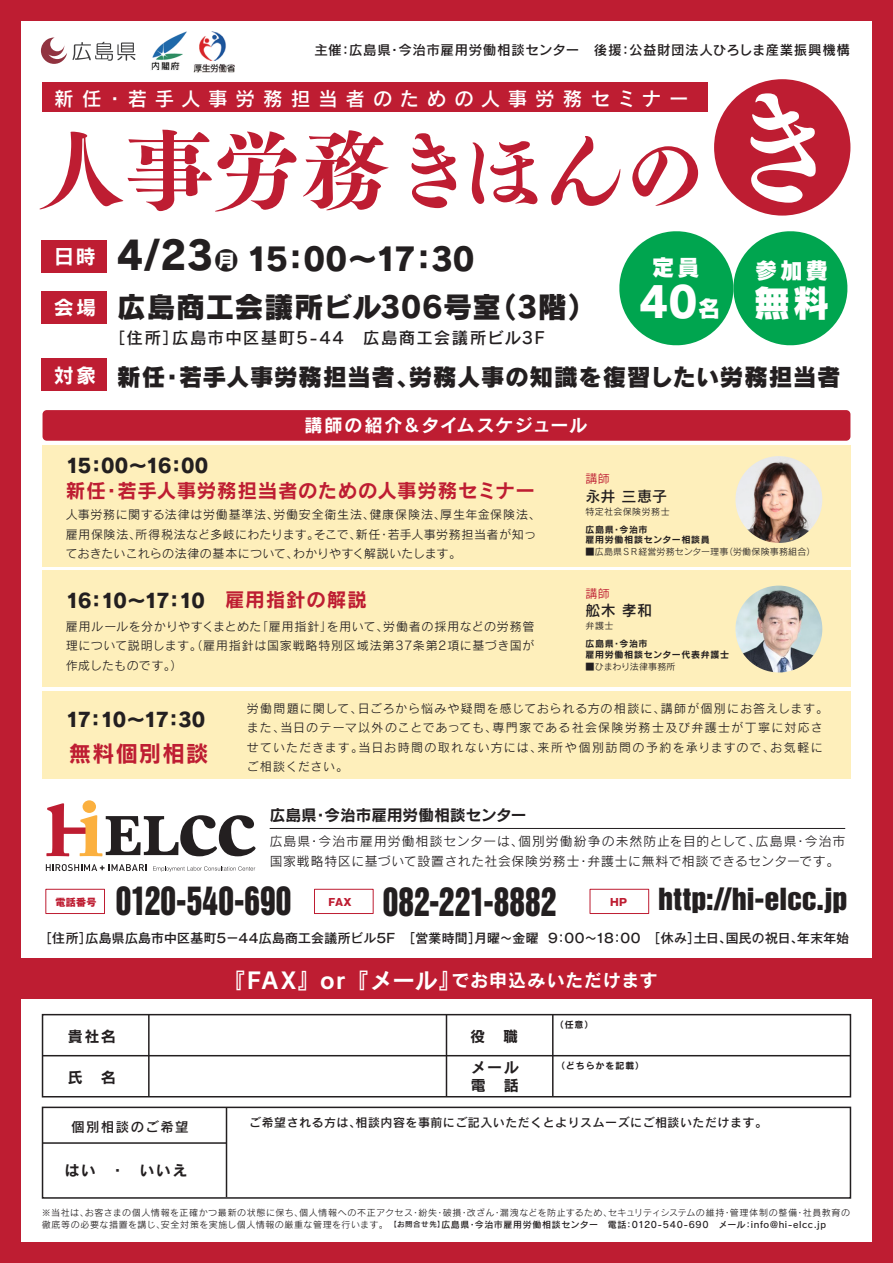
<style>
.page{position:relative;width:893px;height:1263px;background:#be1d32}
.page>*{position:absolute;margin:0;border:0;box-sizing:border-box;transform-origin:0 0}
.t1{font:128.55px "Tsuku AMD Min Std E";color:#fff}
.t2{font:88.05px "Tsuku AMD Min Std E";color:#be1d32}
.t3{font:42.15px "Rodin Pro EB";color:#fff}
.t4{font:37.2px "Rodin Pro EB";color:#fff}
.t5{font:36.15px "Helvetica Inserat LT Std";color:#231f20;scale:.86 1}
.t6{font:31.5px "Rodin Pro EB";letter-spacing:-.04em;color:#231f20}
.t7{font:29.1px "Rodin Pro EB";letter-spacing:.015em;color:#231f20}
.t8{font:27.9px "Helvetica Inserat LT Std";letter-spacing:-.01em;color:#231f20;scale:1.08 1}
.t9{font:24px "Rodin Pro EB";letter-spacing:.01em;color:#231f20}
.t10{font:22.8px "Rodin Pro EB";color:#fff}
.t11{font:22.65px "Rodin Pro EB";color:#fff}
.t12{font:22.5px "Rodin Pro B";letter-spacing:.035em;color:#fff}
.t13{font:22.5px "Rodin Pro B";letter-spacing:.035em;color:#be1d32}
.t14{font:19.95px "Rodin Pro B";color:#fff}
.t15{font:19.5px "Rodin Pro EB";letter-spacing:-.06em;color:#231f20}
.t16{font:19.5px "Rodin Pro B";letter-spacing:.03em;color:#be1d32}
.t17{font:19.5px "Rodin Pro DB";letter-spacing:.4em;color:#fff}
.t18{font:18px "Rodin Pro B";letter-spacing:.055em;color:#fff}
.t19{font:16.5px "Rodin Pro DB";letter-spacing:.075em;color:#231f20}
.t20{font:15.6px "Rodin Pro B";color:#231f20}
.t21{font:15px/31.2px "Rodin Pro B";letter-spacing:.1em;color:#231f20}
.t22{font:15px "Rodin Pro DB";letter-spacing:.02em;color:#231f20}
.t23{font:13.5px "Rodin Pro DB";letter-spacing:.05em;color:#231f20}
.t24{font:13.5px "Rodin Pro DB";letter-spacing:.1em;color:#231f20}
.t25{font:12.9px/20px "Rodin Pro M";letter-spacing:.06em;color:#231f20}
.t26{font:500 12.9px "Gothic MB101 Pro";letter-spacing:.025em;color:#231f20}
.t27{font:12px/19.5px "Rodin Pro M";letter-spacing:.09em;color:#231f20}
.t28{font:12px/19.5px "Rodin Pro M";letter-spacing:.035em;color:#231f20}
.t29{font:12px/19.5px "Rodin Pro M";letter-spacing:.06em;color:#231f20;text-align:justify}
.t30{font:12px "Rodin Pro DB";letter-spacing:.04em;color:#231f20}
.t31{font:12px "Rodin Pro M";color:#be1d32}
.t32{font:800 10.05px "Gothic MB101 Pro";letter-spacing:.03em;color:#be1d32}
.t33{font:9px "Rodin Pro M";letter-spacing:.045em;color:#231f20}
.t34{font:9px "Rodin Pro DB";letter-spacing:.065em;color:#231f20}
.t35{font:9px/10.5px "Rodin Pro B";letter-spacing:.075em;color:#231f20}
.t36{font:9px "Rodin Pro M";letter-spacing:.015em;color:#231f20}
.t37{font:9px "Rodin Pro M";letter-spacing:.01em;color:#231f20}
.t38{font:9px "Rodin Pro B";letter-spacing:.1em;color:#231f20}
.s1{font-size:39px}
.s2{font-size:22.95px}
.s3{font-size:22.8px}
.s4{font-family:"Rodin Pro B";font-size:19.95px;color:#fff}
.s5{font-family:"Rodin Pro B";color:#be1d32}
.s6{font-size:18px}
.s7{font-family:"Rodin Pro M"}
.s8{font-size:7.5px}
</style>
<div class="page">
<div style="left:21px;top:21px;width:851px;height:1221px;background:#fff"></div>
<div style="left:43px;top:410px;width:807px;height:31px;background:#be1d32;border-radius:4px"></div>
<div style="left:714px;top:79px;width:136px;height:137px;background:#be1d32;border-radius:50%"></div>
<div style="left:42px;top:82px;width:666px;height:30px;background:#be1d32"></div>
<div style="left:42px;top:445px;width:808px;height:121px;background:#feefbb"></div>
<div style="left:42px;top:691px;width:808px;height:87px;background:#feefbb"></div>
<img style="left:735px;top:456px;width:87px;height:87px;border-radius:43px">
<div style="left:42px;top:571px;width:808px;height:116px;background:#feefbb"></div>
<img style="left:735px;top:586px;width:87px;height:86px;border-radius:43px">
<div style="left:42px;top:291px;width:65px;height:32px;background:#be1d32"></div>
<div style="left:42px;top:240px;width:65px;height:32px;background:#be1d32"></div>
<div style="left:42px;top:358px;width:65px;height:33px;background:#be1d32"></div>
<div style="left:42px;top:1014px;width:809px;height:83px;border:2px solid #231f20"></div>
<hr style="left:43px;top:1055px;width:807px;height:1px;background:#231f20">
<hr style="left:43px;top:1142px;width:183px;height:2px;background:#231f20">
<hr style="left:446px;top:1015px;width:1px;height:82px;background:#231f20">
<hr style="left:552px;top:1015px;width:2px;height:82px;background:#231f20">
<hr style="left:148px;top:1015px;width:2px;height:82px;background:#231f20">
<hr style="left:226px;top:1107px;width:1px;height:90px;background:#231f20">
<div style="left:42px;top:1106px;width:809px;height:93px;border:2px solid #231f20"></div>
<div style="left:0;top:958px;width:893px;height:40px;background:#be1d32"></div>
<hr style="left:270px;top:828px;width:575px;height:1px;background:#231f20">
<div style="left:46px;top:889px;width:59px;height:25px;border:1px solid #be1d32"></div>
<div style="left:314px;top:889px;width:59px;height:25px;border:1px solid #be1d32"></div>
<div style="left:590px;top:889px;width:59px;height:25px;border:1px solid #be1d32"></div>
<svg style="left:46px;top:864px;width:101px;height:7px"></svg>
<svg style="left:153px;top:866px;width:102px;height:6px"></svg>
<svg style="left:83px;top:800px;width:13px;height:13px"></svg>
<svg style="left:46px;top:803px;width:210px;height:53px"></svg>
<svg style="left:619px;top:231px;width:229px;height:115px"></svg>
<img style="left:199px;top:32px;width:27px;height:29px">
<img style="left:194px;top:64px;width:40px;height:9px">
<img style="left:152px;top:31px;width:35px;height:29px">
<img style="left:151px;top:61px;width:28px;height:9px">
<svg style="left:41px;top:38px;width:94px;height:26px"></svg>
<p class="t23" style="left:314px;top:41px;width:537px">主催：広島県・今治市雇用労働相談センター　後援：公益財団法人ひろしま産業振興機構</p>
<h3 class="t17" style="left:54px;top:85px;width:636px">新任・若手人事労務担当者のための人事労務セミナー</h3>
<h1 class="t1" style="left:718px;top:32px;width:130px">き</h1>
<h2 class="t2" style="left:37px;top:91px;width:672px">人事労務きほんの</h2>
<h3 class="t14" style="left:54px;top:243px;width:43px">日時</h3>
<h3 class="t14" style="left:54px;top:294px;width:44px">会場</h3>
<h3 class="t6" style="left:117px;top:237px;width:359px"><span class="s1">4/23</span><span class="s2">月</span> 15：00～17：30</h3>
<h3 class="t7" style="left:117px;top:287px;width:481px">広島商工会議所ビル306号室（3階）</h3>
<h3 class="t19" style="left:109px;top:327px;width:438px">［住所］広島市中区基町5-44　広島商工会議所ビル3F</h3>
<h3 class="t10" style="left:652px;top:251px;width:50px">定員</h3>
<h3 class="t3" style="left:639px;top:273px;width:83px">40<span class="s3">名</span></h3>
<h3 class="t11" style="left:755px;top:255px;width:75px">参加費</h3>
<h3 class="t4" style="left:753px;top:277px;width:78px">無料</h3>
<h3 class="t9" style="left:54px;top:360px;width:789px"><span class="s4">対象</span> 新任・若手人事労務担当者、労務人事の知識を復習したい労務担当者</h3>
<h3 class="t18" style="left:304px;top:413px;width:284px">講師の紹介＆タイムスケジュール</h3>
<h3 class="t15" style="left:66px;top:452px;width:144px">15：00～16：00</h3>
<h3 class="t16" style="left:66px;top:477px;width:471px">新任・若手人事労務担当者のための人事労務セミナー</h3>
<p class="t28" style="left:66px;top:505px;width:476px">人事労務に関する法律は労働基準法、労働安全衛生法、健康保険法、厚生年金保険法、雇用保険法、所得税法など多岐にわたります。そこで、新任・若手人事労務担当者が知っておきたいこれらの法律の基本について、わかりやすく解説いたします。</p>
<p class="t31" style="left:586px;top:471px;width:26px">講師</p>
<p class="t22" style="left:586px;top:486px;width:83px">永井 三恵子</p>
<p class="t33" style="left:586px;top:505px;width:86px">特定社会保険労務士</p>
<p class="t35" style="left:586px;top:524px;width:126px">広島県・今治市<br>雇用労働相談センター相談員</p>
<p class="t36" style="left:586px;top:546px;width:231px">■広島県ＳＲ経営労務センター理事（労働保険事務組合）</p>
<p class="t31" style="left:586px;top:585px;width:26px">講師</p>
<h3 class="t15" style="left:66px;top:587px;width:303px">16：10～17：10 <span class="s5">雇用指針の解説</span></h3>
<p class="t29" style="left:66px;top:616px;width:470px">雇用ルールを分かりやすくまとめた「雇用指針」を用いて、労働者の採用などの労務管理について説明します。（雇用指針は国家戦略特別区域法第37条第2項に基づき国が作成したものです。）</p>
<p class="t27" style="left:247px;top:698px;width:583px">労働問題に関して、日ごろから悩みや疑問を感じておられる方の相談に、講師が個別にお答えします。また、当日のテーマ以外のことであっても、専門家である社会保険労務士及び弁護士が丁寧に対応させていただきます。当日お時間の取れない方には、来所や個別訪問の予約を承りますので、お気軽にご相談ください。</p>
<p class="t22" style="left:586px;top:601px;width:68px">舩木 孝和</p>
<p class="t33" style="left:586px;top:620px;width:29px">弁護士</p>
<p class="t35" style="left:586px;top:638px;width:145px">広島県・今治市<br>雇用労働相談センター代表弁護士</p>
<p class="t37" style="left:586px;top:660px;width:91px">■ひまわり法律事務所</p>
<h3 class="t15" style="left:66px;top:706px;width:141px">17：10～17：30</h3>
<h3 class="t13" style="left:69px;top:738px;width:141px">無料個別相談</h3>
<h3 class="t20" style="left:270px;top:804px;width:258px">広島県・今治市雇用労働相談センター</h3>
<p class="t25" style="left:270px;top:831px;width:577px">広島県・今治市雇用労働相談センターは、個別労働紛争の未然防止を目的として、広島県・今治市国家戦略特区に基づいて設置された社会保険労務士・弁護士に無料で相談できるセンターです。</p>
<h3 class="t5" style="left:116px;top:879px;width:206px">0120-540-690</h3>
<p class="t26" style="left:39px;top:927px;width:812px">［住所］広島県広島市中区基町5－44広島商工会議所ビル5F　［営業時間］月曜～金曜 9：00～18：00　［休み］土日、国民の祝日、年末年始</p>
<h3 class="t5" style="left:383px;top:880px;width:203px">082-221-8882</h3>
<p class="t32" style="left:56px;top:893px;width:42px">電話番号</p>
<p class="t32" style="left:329px;top:893px;width:25px">FAX</p>
<p class="t32" style="left:610px;top:893px;width:19px">HP</p>
<h3 class="t8" style="left:658px;top:883px;width:177px">http://hi-elcc.jp</h3>
<p class="t21" style="left:68px;top:1020px;width:49px">貴社名</p>
<p class="t21" style="left:68px;top:1061px;width:49px">氏　名</p>
<h3 class="t12" style="left:223px;top:965px;width:436px">『FAX』or 『メール』<span class="s6">でお申込みいただけます</span></h3>
<p class="t21" style="left:470px;top:1020px;width:50px">役　職メール</p>
<p class="t21" style="left:471px;top:1069px;width:49px">電　話</p>
<p class="t35" style="left:555px;top:1019px;width:40px">（任意）</p>
<p class="t38" style="left:556px;top:1059px;width:90px">（どちらかを記載）</p>
<p class="t24" style="left:71px;top:1118px;width:119px">個別相談のご希望</p>
<p class="t30" style="left:249px;top:1115px;width:519px">ご希望される方は、相談内容を事前にご記入いただくとよりスムーズにご相談いただけます。</p>
<p class="t21" style="left:64px;top:1154px;width:124px">はい　・　いいえ</p>
<p class="t33" style="left:42px;top:1207px;width:810px">※当社は、お客さまの個人情報を正確かつ最新の状態に保ち、個人情報への不正アクセス・紛失・破損・改ざん・漏洩などを防止するため、セキュリティシステムの維持・管理体制の整備・社員教育の</p>
<p class="t34" style="left:42px;top:1218px;width:786px"><span class="s7">徹底等の必要な措置を講じ、安全対策を実施し個人情報の厳重な管理を行います。　</span><span class="s8">【お問合せ先】</span>広島県・今治市雇用労働相談センター　電話：0120-540-690　メール：info@hi-elcc.jp</p>
</div>
